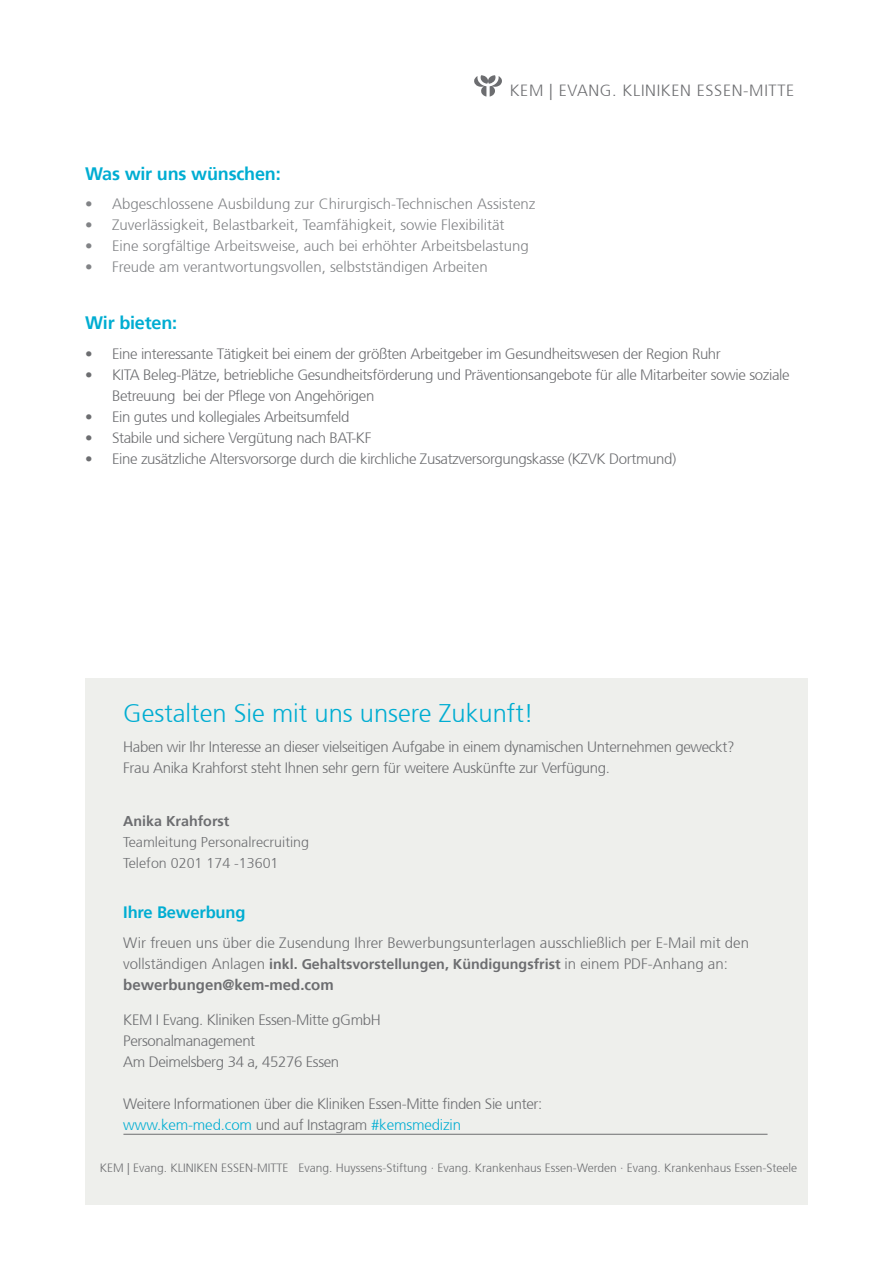
<style>
.page{position:relative;width:893px;height:1263px;background:#fff}
.page>*{position:absolute;margin:0;border:0;box-sizing:border-box;transform-origin:0 0}
.t1{font:300 25.5px "Frutiger 45";color:#00add2}
.t2{font:700 18px "Frutiger 65";letter-spacing:-.01em;color:#00add2}
.t3{font:700 16.5px "Frutiger 65";letter-spacing:-.01em;color:#00add2}
.t4{font:300 16.2px "Frutiger 45";letter-spacing:.04em;color:#6c6d70}
.t5{font:300 15px/21px "Frutiger 45";letter-spacing:-.025em;color:#6c6d70}
.t6{font:300 15px "Frutiger 45";color:#818386}
.t7{font:300 15px "Frutiger 45";color:#6c6d70}
.t8{font:300 15px "Frutiger 45";letter-spacing:-.01em;color:#00add2}
.t9{font:700 15px "Frutiger 65";color:#6c6d70}
.t10{font:700 14.25px "Frutiger 65";color:#6c6d70}
.t11{font:300 14.25px "Frutiger 45";color:#6c6d70}
.t12{font:300 12px "Frutiger 45";color:#6c6d70}
.s1{font-family:"Frutiger 45";font-weight:300;font-size:15px}
.s2{color:#6c6d70}
</style>
<div class="page">
<div style="left:85px;top:678px;width:723px;height:527px;background:#eeefec"></div>
<hr style="left:123px;top:1134px;width:644px;height:1px;background:#6c6d70">
<svg style="left:474px;top:75px;width:28px;height:22px"></svg>
<p class="t4" style="left:510px;top:81px;width:286px">KEM | EVANG. KLINIKEN ESSEN-MITTE</p>
<p class="t2" style="left:85px;top:163px;width:197px">Was wir uns wünschen:</p>
<p class="t6" style="left:85px;top:195px;width:452px">• Abgeschlossene Ausbildung zur Chirurgisch-Technischen Assistenz</p>
<p class="t6" style="left:85px;top:216px;width:421px">• Zuverlässigkeit, Belastbarkeit, Teamfähigkeit, sowie Flexibilität</p>
<p class="t6" style="left:85px;top:237px;width:445px">• Eine sorgfältige Arbeitsweise, auch bei erhöhter Arbeitsbelastung</p>
<p class="t6" style="left:85px;top:258px;width:404px">• Freude am verantwortungsvollen, selbstständigen Arbeiten</p>
<p class="t2" style="left:85px;top:313px;width:94px">Wir bieten:</p>
<p class="t5" style="left:85px;top:343px;width:637px">• Eine interessante Tätigkeit bei einem der größten Arbeitgeber im Gesundheitswesen der Region Ruhr</p>
<p class="t5" style="left:112px;top:364px;width:679px;text-indent:-27px">• KITA Beleg-Plätze, betriebliche Gesundheitsförderung und Präventionsangebote für alle Mitarbeiter sowie soziale<br>Betreuung bei der Pflege von Angehörigen</p>
<p class="t5" style="left:85px;top:406px;width:266px">• Ein gutes und kollegiales Arbeitsumfeld</p>
<p class="t5" style="left:85px;top:427px;width:288px">• Stabile und sichere Vergütung nach BAT-KF</p>
<p class="t5" style="left:85px;top:448px;width:593px">• Eine zusätzliche Altersvorsorge durch die kirchliche Zusatzversorgungskasse (KZVK Dortmund)</p>
<p class="t1" style="left:123px;top:699px;width:412px">Gestalten Sie mit uns unsere Zukunft!</p>
<p class="t5" style="left:123px;top:736px;width:613px">Haben wir Ihr Interesse an dieser vielseitigen Aufgabe in einem dynamischen Unternehmen geweckt?</p>
<p class="t5" style="left:123px;top:757px;width:488px">Frau Anika Krahforst steht Ihnen sehr gern für weitere Auskünfte zur Verfügung.</p>
<p class="t10" style="left:123px;top:813px;width:108px">Anika Krahforst</p>
<p class="t11" style="left:123px;top:834px;width:187px">Teamleitung Personalrecruiting</p>
<p class="t11" style="left:123px;top:855px;width:157px">Telefon 0201 174 -13601</p>
<p class="t3" style="left:123px;top:903px;width:124px">Ihre Bewerbung</p>
<p class="t7" style="left:123px;top:934px;width:627px">Wir freuen uns über die Zusendung Ihrer Bewerbungsunterlagen ausschließlich per E-Mail mit den</p>
<p class="t10" style="left:123px;top:955px;width:606px"><span class="s1">vollständigen Anlagen</span> inkl. Gehaltsvorstellungen, Kündigungsfrist <span class="s1">in einem PDF-Anhang an:</span></p>
<p class="t9" style="left:123px;top:975px;width:212px">bewerbungen@kem-med.com</p>
<p class="t5" style="left:123px;top:1010px;width:259px">KEM I Evang. Kliniken Essen-Mitte gGmbH</p>
<p class="t5" style="left:123px;top:1031px;width:133px">Personalmanagement</p>
<p class="t5" style="left:123px;top:1052px;width:217px">Am Deimelsberg 34 a, 45276 Essen</p>
<p class="t5" style="left:123px;top:1094px;width:420px">Weitere Informationen über die Kliniken Essen-Mitte finden Sie unter:</p>
<p class="t8" style="left:123px;top:1117px;width:339px">www.kem-med.com <span class="s2">und auf Instagram</span> #kemsmedizin</p>
<p class="t12" style="left:100px;top:1161px;width:699px">KEM | Evang. KLINIKEN ESSEN-MITTE Evang. Huyssens-Stiftung · Evang. Krankenhaus Essen-Werden · Evang. Krankenhaus Essen-Steele</p>
</div>
